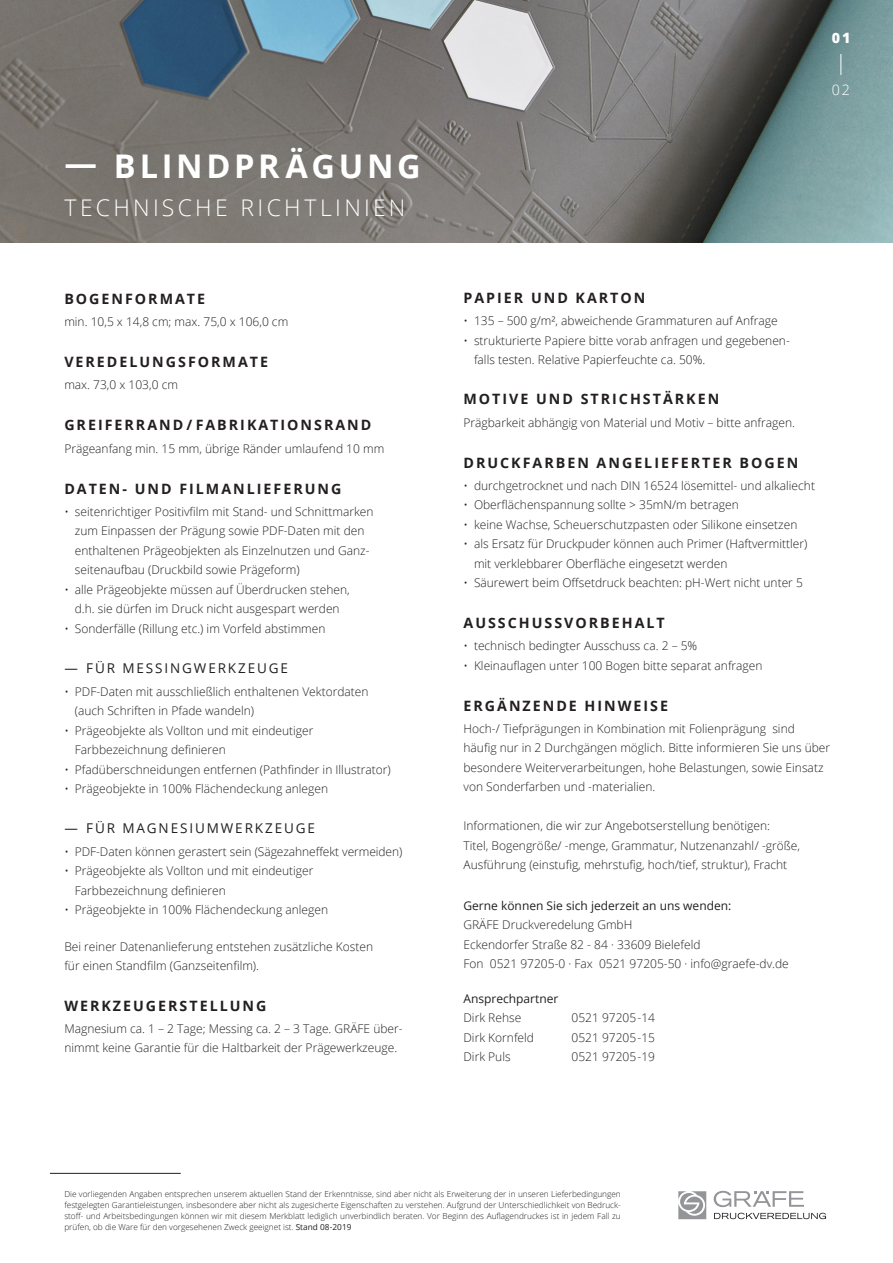
<style>
.page{position:relative;width:893px;height:1263px;background:#fff}
.page>*{position:absolute;margin:0;border:0;box-sizing:border-box;transform-origin:0 0}
.t1{font:700 32.55px "Open Sans";letter-spacing:.115em;color:#fff}
.t2{font:300 22.95px "Open Sans";letter-spacing:.145em;color:#fff}
.t3{font:700 14.25px "Open Sans";letter-spacing:.14em;color:#231f20}
.t4{font:800 14.25px "Open Sans";color:#fff}
.t5{font:300 14.25px "Open Sans";color:#fff}
.t6{font:13.5px "Open Sans";letter-spacing:.14em;color:#231f20}
.t7{font:300 12px/19.5px "Open Sans";color:#231f20}
.t8{font:12px/19.5px "Open Sans";color:#231f20}
.Absatzformat_2{font:300 8.25px/11.2px "Open Sans";color:#231f20;text-align:justify}
.s1{font-weight:400}
.s2{font-weight:300}
</style>
<div class="page">
<img style="left:0;top:0;width:893px;height:242px">
<svg style="left:714px;top:1191px;width:90px;height:16px"></svg>
<svg style="left:678px;top:1191px;width:28px;height:28px"></svg>
<svg style="left:714px;top:1213px;width:112px;height:6px"></svg>
<hr style="left:50px;top:1173px;width:131px;height:1px;background:#231f20">
<svg style="left:840px;top:54px;width:1px;height:21px"></svg>
<p class="t4" style="left:832px;top:27px;width:20px">01</p>
<p class="t1" style="left:64px;top:143px;width:358px">— BLINDPRÄGUNG</p>
<p class="t2" style="left:64px;top:191px;width:342px">TECHNISCHE RICHTLINIEN</p>
<p class="t3" style="left:64px;top:288px;width:142px">BOGENFORMATE</p>
<p class="t7" style="left:64px;top:311px;width:225px">min. 10,5 x 14,8 cm; max. 75,0 x 106,0 cm</p>
<p class="t3" style="left:64px;top:352px;width:205px">VEREDELUNGSFORMATE</p>
<p class="t7" style="left:64px;top:374px;width:115px">max. 73,0 x 103,0 cm</p>
<p class="t3" style="left:64px;top:415px;width:309px">GREIFERRAND/FABRIKATIONSRAND</p>
<p class="t7" style="left:64px;top:439px;width:321px">Prägeanfang min. 15 mm, übrige Ränder umlaufend 10 mm</p>
<p class="t3" style="left:64px;top:478px;width:279px">DATEN- UND FILMANLIEFERUNG</p>
<p class="t7" style="left:75px;top:501px;width:300px;text-indent:-10px">• seitenrichtiger Positivfilm mit Stand- und Schnittmarken zum Einpassen der Prägung sowie PDF-Daten mit den enthaltenen Prägeobjekten als Einzelnutzen und Ganz&shy;seitenaufbau (Druckbild sowie Prägeform)</p>
<p class="t7" style="left:64px;top:579px;width:287px;text-align:center">• alle Prägeobjekte müssen auf Überdrucken stehen, d.h. sie dürfen im Druck nicht ausgespart werden</p>
<p class="t7" style="left:64px;top:618px;width:263px">• Sonderfälle (Rillung etc.) im Vorfeld abstimmen</p>
<p class="t6" style="left:64px;top:659px;width:225px">— FÜR MESSINGWERKZEUGE</p>
<p class="t7" style="left:75px;top:681px;width:295px;text-indent:-10px">• PDF-Daten mit ausschließlich enthaltenen Vektordaten (auch Schriften in Pfade wandeln)</p>
<p class="t7" style="left:75px;top:720px;width:240px;text-indent:-10px">• Prägeobjekte als Vollton und mit eindeutiger<br>Farbbezeichnung definieren</p>
<p class="t7" style="left:64px;top:759px;width:328px">• Pfadüberschneidungen entfernen (Pathfinder in Illustrator)</p>
<p class="t7" style="left:64px;top:779px;width:265px">• Prägeobjekte in 100% Flächendeckung anlegen</p>
<p class="t6" style="left:64px;top:819px;width:252px">— FÜR MAGNESIUMWERKZEUGE</p>
<p class="t7" style="left:64px;top:841px;width:340px">• PDF-Daten können gerastert sein (Sägezahneffekt vermeiden)</p>
<p class="t7" style="left:75px;top:861px;width:240px;text-indent:-10px">• Prägeobjekte als Vollton und mit eindeutiger<br>Farbbezeichnung definieren</p>
<p class="t7" style="left:64px;top:900px;width:265px">• Prägeobjekte in 100% Flächendeckung anlegen</p>
<p class="t7" style="left:64px;top:936px;width:310px">Bei reiner Datenanlieferung entstehen zusätzliche Kosten für einen Standfilm (Ganzseitenfilm).</p>
<p class="t3" style="left:64px;top:995px;width:204px">WERKZEUGERSTELLUNG</p>
<p class="t7" style="left:64px;top:1018px;width:340px">Magnesium ca. 1 – 2 Tage; Messing ca. 2 – 3 Tage. GRÄFE über&shy;nimmt keine Garantie für die Haltbarkeit der Prägewerkzeuge.</p>
<p class="t5" style="left:832px;top:80px;width:20px">02</p>
<p class="t3" style="left:463px;top:288px;width:183px">PAPIER UND KARTON</p>
<p class="t7" style="left:463px;top:311px;width:316px">• 135 – 500 g/m², abweichende Grammaturen auf Anfrage</p>
<p class="t7" style="left:474px;top:330px;width:317px;text-indent:-10px">• strukturierte Papiere bitte vorab anfragen und gegebenen&shy;falls testen. Relative Papierfeuchte ca. 50%.</p>
<p class="t3" style="left:463px;top:389px;width:257px">MOTIVE UND STRICHSTÄRKEN</p>
<p class="t7" style="left:463px;top:413px;width:333px">Prägbarkeit abhängig von Material und Motiv – bitte anfragen.</p>
<p class="t3" style="left:463px;top:453px;width:336px">DRUCKFARBEN ANGELIEFERTER BOGEN</p>
<p class="t7" style="left:463px;top:475px;width:353px">• durchgetrocknet und nach DIN 16524 lösemittel- und alkaliecht</p>
<p class="t7" style="left:463px;top:495px;width:277px">• Oberflächenspannung sollte &gt; 35mN/m betragen</p>
<p class="t7" style="left:463px;top:514px;width:335px">• keine Wachse, Scheuerschutzpasten oder Silikone einsetzen</p>
<p class="t7" style="left:474px;top:534px;width:335px;text-indent:-10px">• als Ersatz für Druckpuder können auch Primer (Haftvermittler) mit verklebbarer Oberfläche eingesetzt werden</p>
<p class="t7" style="left:463px;top:573px;width:341px">• Säurewert beim Offsetdruck beachten: pH-Wert nicht unter 5</p>
<p class="t3" style="left:463px;top:613px;width:203px">AUSSCHUSSVORBEHALT</p>
<p class="t7" style="left:463px;top:636px;width:235px">• technisch bedingter Ausschuss ca. 2 – 5%</p>
<p class="t7" style="left:463px;top:655px;width:301px">• Kleinauflagen unter 100 Bogen bitte separat anfragen</p>
<p class="t3" style="left:463px;top:695px;width:206px">ERGÄNZENDE HINWEISE</p>
<p class="t7" style="left:463px;top:718px;width:368px">Hoch-/ Tiefprägungen in Kombination mit Folienprägung sind häufig nur in 2 Durchgängen möglich. Bitte informieren Sie uns über besondere Weiterverarbeitungen, hohe Belastungen, sowie Einsatz von Sonderfarben und -materialien.</p>
<p class="t7" style="left:463px;top:816px;width:338px">Informationen, die wir zur Angebotserstellung benötigen:<br>Titel, Bogengröße/ -menge, Grammatur, Nutzenanzahl/ -größe,<br>Ausführung (einstufig, mehrstufig, hoch/tief, struktur), Fracht</p>
<p class="t7" style="left:463px;top:895px;width:327px"><span class="s1">Gerne können Sie sich jederzeit an uns wenden:<br></span>GRÄFE Druckveredelung GmbH<br>Eckendorfer Straße 82 - 84 · 33609 Bielefeld<br>Fon 0521 97205-0 · Fax 0521 97205-50 · info@graefe-dv.de</p>
<p class="t8" style="left:463px;top:988px;width:96px">Ansprechpartner<br><span class="s2">Dirk Rehse</span></p>
<p class="t7" style="left:571px;top:1008px;width:85px">0521 97205-14</p>
<p class="t7" style="left:463px;top:1027px;width:72px">Dirk Kornfeld</p>
<p class="t7" style="left:571px;top:1027px;width:85px">0521 97205-15</p>
<p class="t7" style="left:463px;top:1047px;width:49px">Dirk Puls</p>
<p class="t7" style="left:571px;top:1047px;width:85px">0521 97205-19</p>
<p class="Absatzformat_2" style="left:64px;top:1188px;width:558px">Die vorliegenden Angaben entsprechen unserem aktuellen Stand der Erkenntnisse, sind aber nicht als Erweiterung der in unseren Lieferbedingungen festgelegten Garantieleistungen, insbesondere aber nicht als zugesicherte Eigenschaften zu verstehen. Aufgrund der Unterschiedlichkeit von Bedruck&shy;stoff- und Arbeitsbedingungen können wir mit diesem Merkblatt lediglich unverbindlich beraten. Vor Beginn des Auflagendruckes ist in jedem Fall zu prüfen, ob die Ware für den vorgesehenen Zweck geeignet ist. <span class="s1">Stand 08-2019</span></p>
</div>
